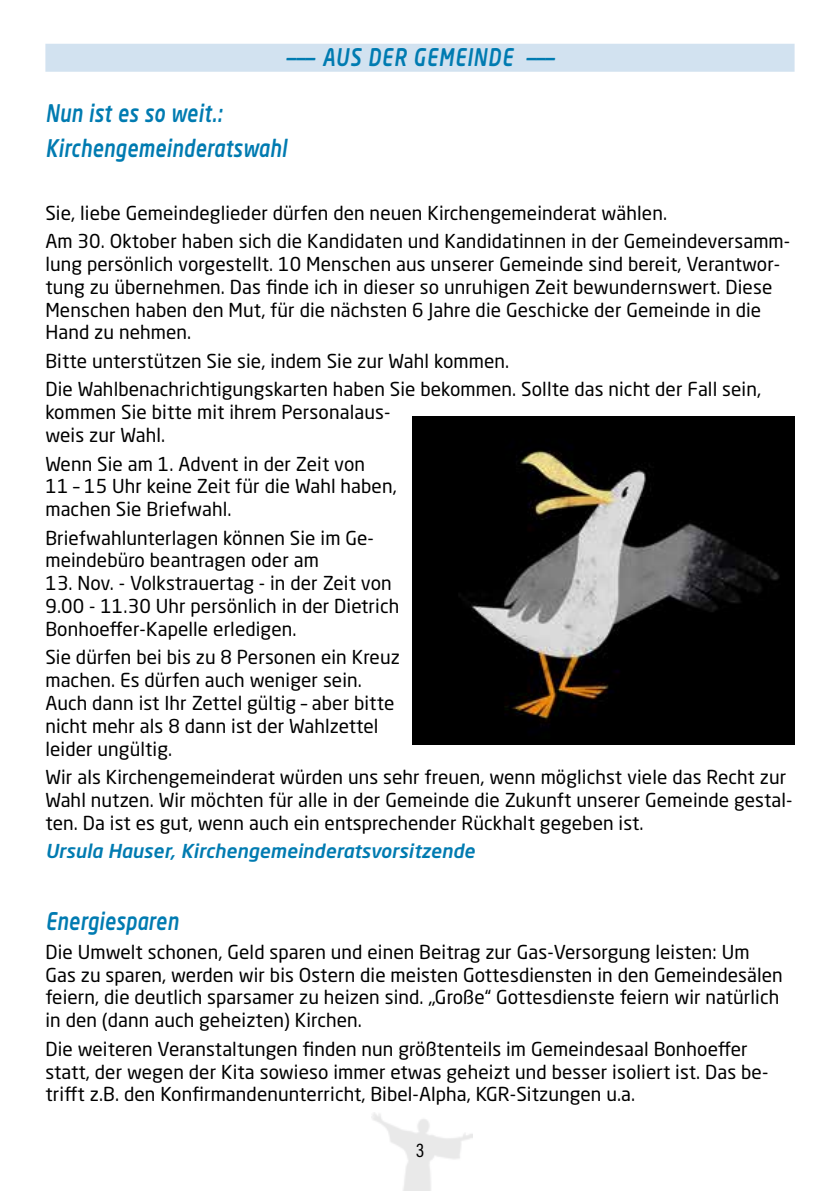
<style>
.page{position:relative;width:840px;height:1191px;background:#fff}
.page>*{position:absolute;margin:0;border:0;box-sizing:border-box;transform-origin:0 0}
.t1{font:italic 500 24px/34.4px "Neo Sans W1 G";letter-spacing:.02em;color:#007bb1;scale:.8 1}
.t2{font:italic 500 24px "Neo Sans W1 G";letter-spacing:.05em;color:#007bb1;scale:.8 1}
.t3{font:20px "Acumin Pro Cond";color:#000}
.t4{font:19px/22.8px "Neo Sans W1 G";letter-spacing:.005em;color:#000}
.t5{font:italic 500 19px "Neo Sans W1 G";letter-spacing:.005em;color:#007bb1}
</style>
<div class="page">
<img style="left:371px;top:1112px;width:101px;height:79px">
<div style="left:45px;top:44px;width:749px;height:28px;background:#d2e2f0"></div>
<img style="left:412px;top:417px;width:382px;height:327px">
<p class="t2" style="left:285px;top:42px;width:339px">― ― ― AUS DER GEMEINDE ― ― ―</p>
<p class="t1" style="left:45px;top:96px;width:303px">Nun ist es so weit.:<br>Kirchengemeinderatswahl</p>
<p class="t4" style="left:45px;top:198px;width:745px;line-height:28.4px">Sie, liebe Gemeindeglieder dürfen den neuen Kirchengemeinderat wählen.<br>Am 30. Oktober haben sich die Kandidaten und Kandidatinnen in der Gemeindeversamm-</p>
<p class="t4" style="left:45px;top:252px;width:736px">lung persönlich vorgestellt. 10 Menschen aus unserer Gemeinde sind bereit, Verantwor&shy;tung zu übernehmen. Das finde ich in dieser so unruhigen Zeit bewundernswert. Diese Menschen haben den Mut, für die nächsten 6 Jahre die Geschicke der Gemeinde in die Hand zu nehmen.</p>
<p class="t4" style="left:45px;top:346px;width:716px;line-height:28.4px">Bitte unterstützen Sie sie, indem Sie zur Wahl kommen.<br>Die Wahlbenachrichtigungskarten haben Sie bekommen. Sollte das nicht der Fall sein,</p>
<p class="t4" style="left:45px;top:400px;width:346px">kommen Sie bitte mit ihrem Personalaus&shy;weis zur Wahl.</p>
<p class="t4" style="left:45px;top:452px;width:353px">Wenn Sie am 1. Advent in der Zeit von<br>11 – 15 Uhr keine Zeit für die Wahl haben, machen Sie Briefwahl.</p>
<p class="t4" style="left:45px;top:526px;width:330px">Briefwahlunterlagen können Sie im Ge&shy;meindebüro beantragen oder am</p>
<p class="t4" style="left:45px;top:571px;width:355px">13. Nov. - Volkstrauertag - in der Zeit von<br>9.00 - 11.30 Uhr persönlich in der Dietrich<br>Bonhoeffer-Kapelle erledigen.</p>
<p class="t4" style="left:45px;top:645px;width:356px">Sie dürfen bei bis zu 8 Personen ein Kreuz machen. Es dürfen auch weniger sein.<br>Auch dann ist Ihr Zettel gültig – aber bitte nicht mehr als 8 dann ist der Wahlzettel leider ungültig.</p>
<p class="t4" style="left:45px;top:765px;width:748px">Wir als Kirchengemeinderat würden uns sehr freuen, wenn möglichst viele das Recht zur<br>Wahl nutzen. Wir möchten für alle in der Gemeinde die Zukunft unserer Gemeinde gestal&shy;ten. Da ist es gut, wenn auch ein entsprechender Rückhalt gegeben ist.</p>
<p class="t5" style="left:45px;top:839px;width:430px">Ursula Hauser, Kirchengemeinderatsvorsitzende</p>
<p class="t1" style="left:45px;top:903px;width:168px">Energiesparen</p>
<p class="t4" style="left:45px;top:940px;width:738px">Die Umwelt schonen, Geld sparen und einen Beitrag zur Gas-Versorgung leisten: Um Gas zu sparen, werden wir bis Ostern die meisten Gottesdiensten in den Gemeindesälen feiern, die deutlich sparsamer zu heizen sind. „Große“ Gottesdienste feiern wir natürlich in den (dann auch geheizten) Kirchen.</p>
<p class="t4" style="left:45px;top:1037px;width:724px">Die weiteren Veranstaltungen finden nun größtenteils im Gemeindesaal Bonhoeffer statt, der wegen der Kita sowieso immer etwas geheizt und besser isoliert ist. Das be&shy;trifft z.B. den Konfirmandenunterricht, Bibel-Alpha, KGR-Sitzungen u.a.</p>
<p class="t3" style="left:416px;top:1137px;width:9px">3</p>
</div>
